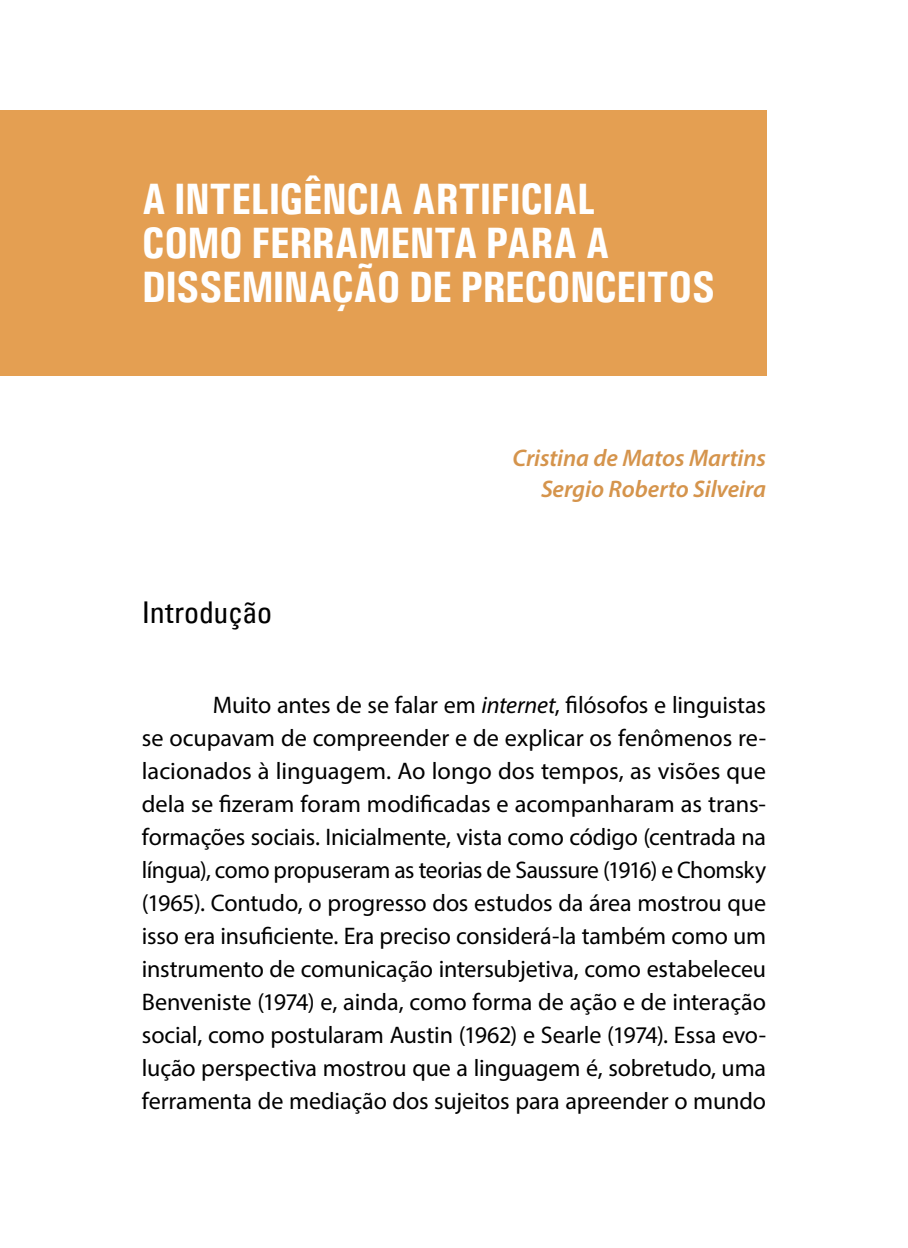
<style>
.page{position:relative;width:908px;height:1248px;background:#fff}
.page>*{position:absolute;margin:0;border:0;box-sizing:border-box;transform-origin:0 0}
.t1{font:700 44px/44px "Univers Condensed";letter-spacing:-.015em;color:#fff}
.t2{font:condensed 30px "Univers";letter-spacing:-.01em;color:#000}
.t3{font:24px/33px "Myriad Pro";letter-spacing:-.005em;color:#000;text-align:justify}
.t4{font:italic 600 24px/30.8px "Myriad Pro";letter-spacing:-.005em;color:#d5944c;text-align:right}
.s1{font-style:italic}
</style>
<div class="page">
<div style="left:0;top:111px;width:765px;height:265px;background:#e49f52"></div>
<h1 class="t1" style="left:142px;top:177px;width:575px">A INTELIGÊNCIA ARTIFICIAL<br>COMO FERRAMENTA PARA A<br>DISSEMINAÇÃO DE PRECONCEITOS</h1>
<p class="t2" style="left:142px;top:593px;width:132px">Introdução</p>
<p class="t4" style="left:512px;top:442px;width:255px">Cristina de Matos Martins<br>Sergio Roberto Silveira</p>
<p class="t3" style="left:142px;top:688px;width:625px;text-indent:71px">Muito antes de se falar em <span class="s1">internet</span>, filósofos e linguistas se ocupavam de compreender e de explicar os fenômenos re&shy;lacionados à linguagem. Ao longo dos tempos, as visões que dela se fizeram foram modificadas e acompanharam as trans&shy;formações sociais. Inicialmente, vista como código (centrada na língua), como propuseram as teorias de Saussure (1916) e Chomsky (1965). Contudo, o progresso dos estudos da área mostrou que isso era insuficiente. Era preciso considerá-la também como um instrumento de comunicação intersubjetiva, como estabeleceu Benveniste (1974) e, ainda, como forma de ação e de interação social, como postularam Austin (1962) e Searle (1974). Essa evo&shy;lução perspectiva mostrou que a linguagem é, sobretudo, uma ferramenta de mediação dos sujeitos para apreender o mundo</p>
</div>
